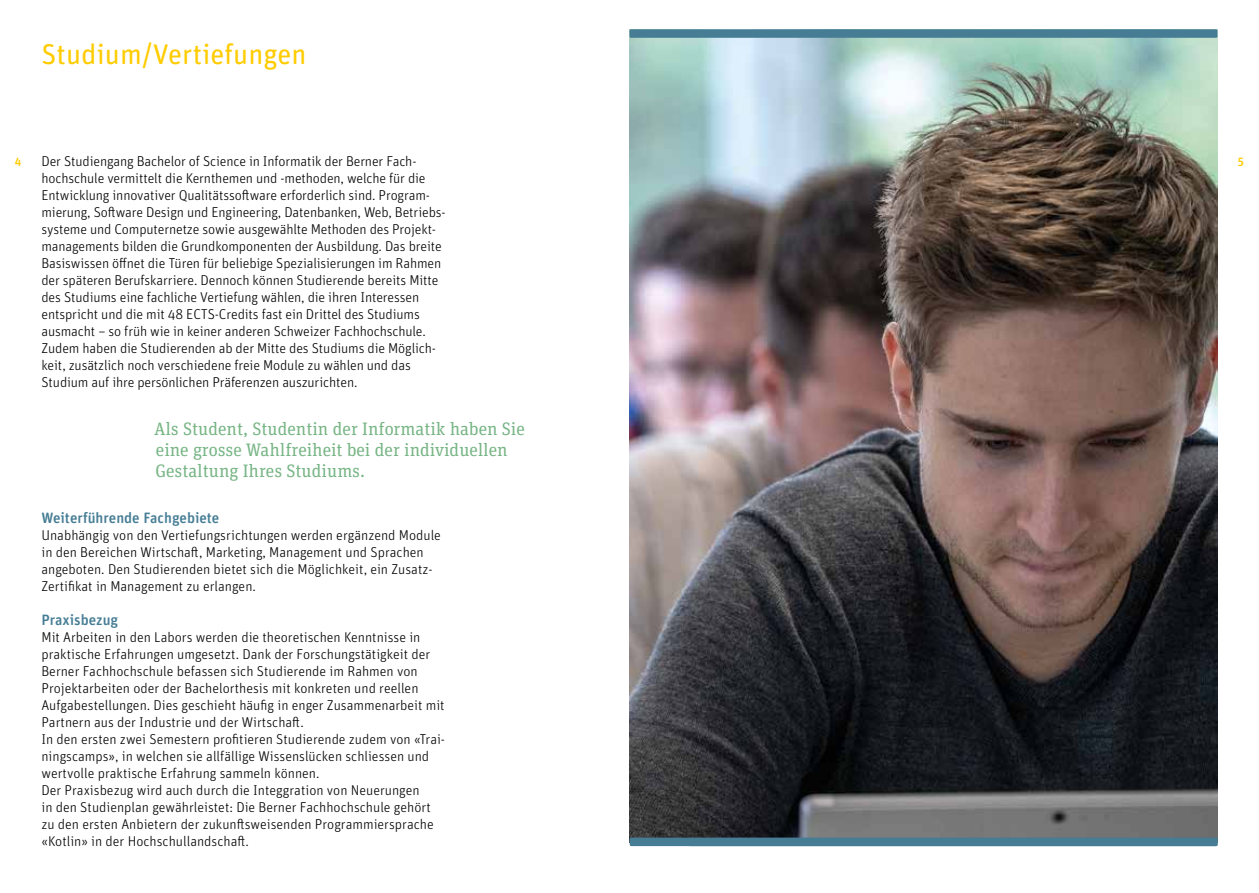
<style>
.page{position:relative;width:1259px;height:893px;background:#fff}
.page>*{position:absolute;margin:0;border:0;box-sizing:border-box;transform-origin:0 0}
.t1{font:28.5px "Unit Rounded Pro";color:#fc0}
.t2{font:18px/21.3px "Unit Slab Pro";color:#77b585}
.t3{font:500 15px "Unit Rounded Pro";color:#467d95}
.t4{font:300 14.25px/17px "Unit Rounded Pro";letter-spacing:-.005em;color:#000}
.t5{font:500 12px "Unit Rounded Pro";color:#fc0}
</style>
<div class="page">
<img style="left:629px;top:38px;width:588px;height:805px">
<div style="left:630px;top:838px;width:587px;height:8px;background:#467d95;border-radius:2px"></div>
<div style="left:629px;top:29px;width:588px;height:9px;background:#467d95;border-radius:2px"></div>
<h1 class="t1" style="left:41px;top:34px;width:267px">Studium/Vertiefungen</h1>
<p class="t4" style="left:41px;top:152px;width:406px">Der Studiengang Bachelor of Science in Informatik der Berner Fach&shy;hochschule vermittelt die Kernthemen und -methoden, welche für die Entwicklung innovativer Qualitätssoftware erforderlich sind. Program&shy;mierung, Software Design und Engineering, Datenbanken, Web, Betriebs&shy;systeme und Computernetze sowie ausgewählte Methoden des Projekt&shy;managements bilden die Grundkomponenten der Ausbildung. Das breite Basiswissen öffnet die Türen für beliebige Spezialisierungen im Rahmen der späteren Berufskarriere. Dennoch können Studierende bereits Mitte des Studiums eine fachliche Vertiefung wählen, die ihren Interessen entspricht und die mit 48 ECTS-Credits fast ein Drittel des Studiums ausmacht – so früh wie in keiner anderen Schweizer Fachhochschule.<br>Zudem haben die Studierenden ab der Mitte des Studiums die Möglich&shy;keit, zusätzlich noch verschiedene freie Module zu wählen und das Studium auf ihre persönlichen Präferenzen auszurichten.</p>
<p class="t5" style="left:15px;top:153px;width:8px">4</p>
<p class="t5" style="left:1237px;top:153px;width:8px">5</p>
<p class="t2" style="left:155px;top:417px;width:372px">Als Student, Studentin der Informatik haben Sie eine grosse Wahlfreiheit bei der individuellen<br>Gestaltung Ihres Studiums.</p>
<p class="t3" style="left:41px;top:507px;width:179px">Weiterführende Fachgebiete</p>
<p class="t4" style="left:41px;top:526px;width:401px">Unabhängig von den Vertiefungsrichtungen werden ergänzend Module in den Bereichen Wirtschaft, Marketing, Management und Sprachen angeboten. Den Studierenden bietet sich die Möglichkeit, ein Zusatz-Zertifikat in Management zu erlangen.</p>
<p class="t3" style="left:41px;top:609px;width:78px">Praxisbezug</p>
<p class="t4" style="left:41px;top:628px;width:405px">Mit Arbeiten in den Labors werden die theoretischen Kenntnisse in praktische Erfahrungen umgesetzt. Dank der Forschungstätigkeit der Berner Fachhochschule befassen sich Studierende im Rahmen von Projektarbeiten oder der Bachelorthesis mit konkreten und reellen Aufgabestellungen. Dies geschieht häufig in enger Zusammenarbeit mit Partnern aus der Industrie und der Wirtschaft.<br>In den ersten zwei Semestern profitieren Studierende zudem von «Trai&shy;ningscamps», in welchen sie allfällige Wissenslücken schliessen und wertvolle praktische Erfahrung sammeln können.<br>Der Praxisbezug wird auch durch die Integgration von Neuerungen<br>in den Studienplan gewährleistet: Die Berner Fachhochschule gehört zu den ersten Anbietern der zukunftsweisenden Programmiersprache «Kotlin» in der Hochschullandschaft.</p>
</div>
